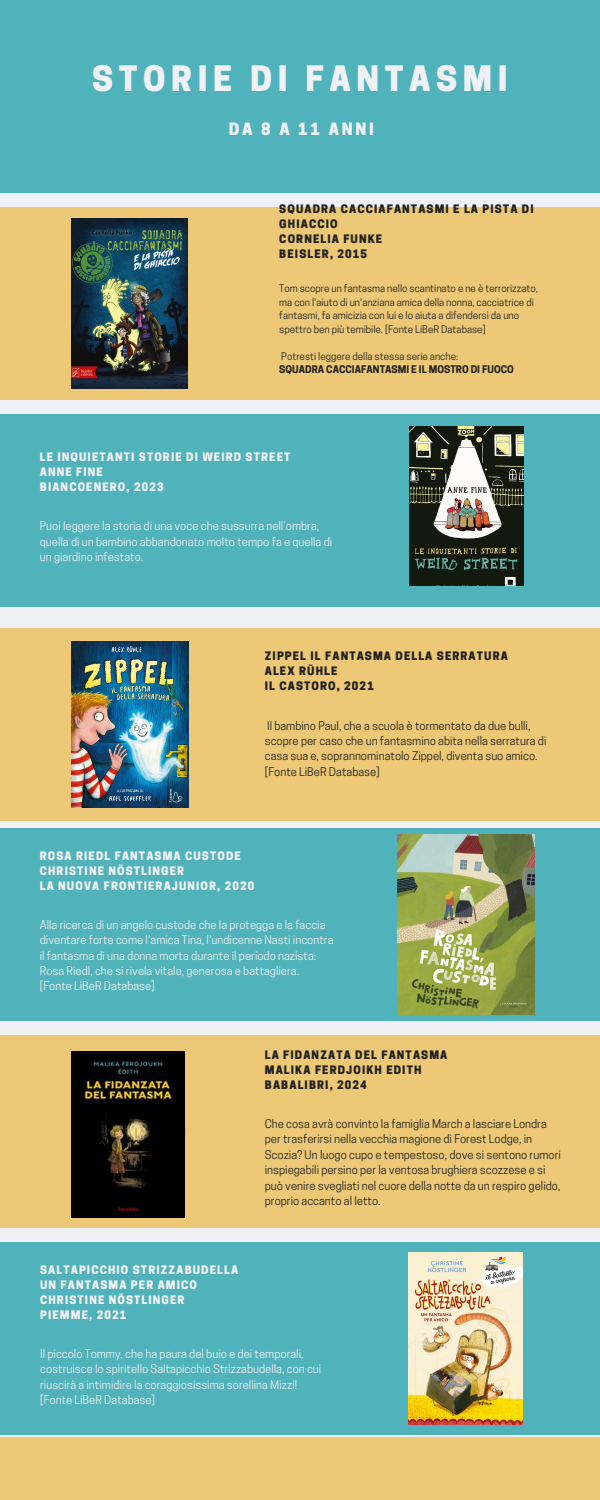
<style>
.page{position:relative;width:600px;height:1500px;background:#f0f1f4}
.page>*{position:absolute;margin:0;border:0;box-sizing:border-box;transform-origin:0 0}
.t1{font:800 32.9px "Cooper Hewitt";letter-spacing:.17em;color:#f0f1f4}
.t2{font:800 15.9px "Cooper Hewitt";letter-spacing:.17em;color:#f0f1f4}
.t3{font:11.3px/15.4px "Cooper Hewitt";color:#f0f1f4}
.t4{font:11.3px/15.4px "Cooper Hewitt";color:#222}
.t5{font:800 11px/15px "Cooper Hewitt";letter-spacing:.1em;color:#f0f1f4}
.t6{font:800 11px/15px "Cooper Hewitt";letter-spacing:.1em;color:#222}
.t7{font:9.9px/13.5px "Cooper Hewitt";color:#222}
.t8{font:700 9.9px "Cooper Hewitt";color:#222}
</style>
<div class="page">
<div style="left:0;top:0;width:600px;height:193px;background:#50b2ba"></div>
<div style="left:0;top:207px;width:600px;height:193px;background:#edc876"></div>
<div style="left:0;top:414px;width:600px;height:193px;background:#50b2ba"></div>
<div style="left:0;top:628px;width:600px;height:193px;background:#edc876"></div>
<div style="left:0;top:828px;width:600px;height:193px;background:#50b2ba"></div>
<div style="left:0;top:1035px;width:600px;height:193px;background:#edc876"></div>
<div style="left:0;top:1242px;width:600px;height:193px;background:#50b2ba"></div>
<div style="left:0;top:1437px;width:600px;height:63px;background:#edc876"></div>
<img style="left:72px;top:218px;width:115px;height:171px">
<img style="left:409px;top:426px;width:114px;height:159px">
<img style="left:72px;top:642px;width:117px;height:165px">
<img style="left:398px;top:834px;width:136px;height:181px">
<img style="left:72px;top:1051px;width:112px;height:166px">
<img style="left:409px;top:1252px;width:114px;height:172px">
<p class="t1" style="left:92px;top:66px;width:417px">STORIE DI FANTASMI</p>
<p class="t2" style="left:229px;top:123px;width:147px">DA 8 A 11 ANNI</p>
<h3 class="t6" style="left:279px;top:202px;width:256px">SQUADRA CACCIAFANTASMI E LA PISTA DI<br>GHIACCIO<br>CORNELIA FUNKE<br>BEISLER, 2015</h3>
<h4 class="t7" style="left:279px;top:283px;width:260px">Tom scopre un fantasma nello scantinato e ne è terrorizzato, ma con l'aiuto di un'anziana amica della nonna, cacciatrice di fantasmi, fa amicizia con lui e lo aiuta a difendersi da uno spettro ben più temibile. [Fonte LiBeR Database]</h4>
<p class="t7" style="left:281px;top:350px;width:178px">Potresti leggere della stessa serie anche:</p>
<p class="t8" style="left:279px;top:366px;width:236px">SQUADRA CACCIAFANTASMI E IL MOSTRO DI FUOCO</p>
<p class="t5" style="left:40px;top:451px;width:252px">LE INQUIETANTI STORIE DI WEIRD STREET<br>ANNE FINE<br>BIANCOENERO, 2023</p>
<p class="t3" style="left:40px;top:520px;width:294px">Puoi leggere la storia di una voce che sussurra nell’ombra, quella di un bambino abbandonato molto tempo fa e quella di un giardino infestato.</p>
<h3 class="t6" style="left:265px;top:650px;width:245px">ZIPPEL IL FANTASMA DELLA SERRATURA<br>ALEX RÜHLE<br>IL CASTORO, 2021</h3>
<h4 class="t4" style="left:265px;top:719px;width:283px">Il bambino Paul, che a scuola è tormentato da due bulli, scopre per caso che un fantasmino abita nella serratura di casa sua e, soprannominatolo Zippel, diventa suo amico. [Fonte LiBeR Database]</h4>
<h3 class="t5" style="left:40px;top:849px;width:216px">ROSA RIEDL FANTASMA CUSTODE<br>CHRISTINE NÖSTLINGER<br>LA NUOVA FRONTIERAJUNIOR, 2020</h3>
<h4 class="t3" style="left:40px;top:918px;width:295px">Alla ricerca di un angelo custode che la protegga e la faccia diventare forte come l'amica Tina, l'undicenne Nasti incontra il fantasma di una donna morta durante il periodo nazista:<br>Rosa Riedl, che si rivela vitale, generosa e battagliera. [Fonte LiBeR Database]</h4>
<p class="t6" style="left:265px;top:1049px;width:184px">LA FIDANZATA DEL FANTASMA<br>MALIKA FERDJOIKH EDITH<br>BABALIBRI, 2024</p>
<p class="t4" style="left:265px;top:1118px;width:298px">Che cosa avrà convinto la famiglia March a lasciare Londra per trasferirsi nella vecchia magione di Forest Lodge, in Scozia? Un luogo cupo e tempestoso, dove si sentono rumori inspiegabili persino per la ventosa brughiera scozzese e si può venire svegliati nel cuore della notte da un respiro gelido, proprio accanto al letto.</p>
<p class="t5" style="left:40px;top:1263px;width:200px">SALTAPICCHIO STRIZZABUDELLA<br>UN FANTASMA PER AMICO<br>CHRISTINE NÖSTLINGER<br>PIEMME, 2021</p>
<p class="t3" style="left:40px;top:1347px;width:283px">Il piccolo Tommy, che ha paura del buio e dei temporali, costruisce lo spiritello Saltapicchio Strizzabudella, con cui riuscirà a intimidire la coraggiosissima sorellina Mizzi! [Fonte LiBeR Database]</p>
</div>
